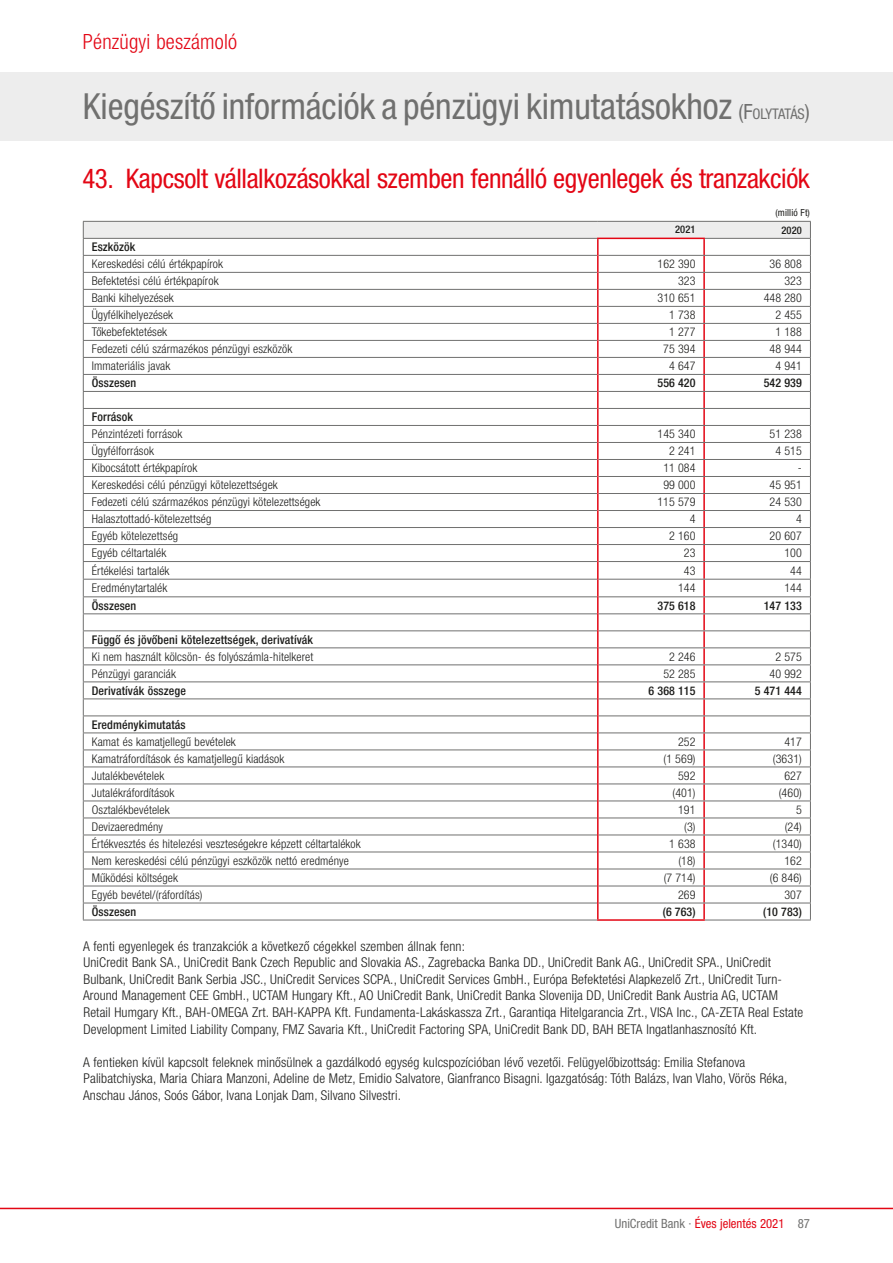
<style>
.page{position:relative;width:893px;height:1263px;background:#fff}
.page>*{position:absolute;margin:0;border:0;box-sizing:border-box;transform-origin:0 0}
.t1{font:condensed 36px "Helvetica Neue LT Pro";letter-spacing:-.005em;color:#70706f}
.t2{font:condensed 27px "Helvetica Neue LT Pro";letter-spacing:-.015em;color:#e30614}
.t3{font:300 condensed 21px "Helvetica Neue LT Pro";letter-spacing:.01em;color:#e30614}
.t4{font:300 condensed 13.5px/16.6px "Helvetica Neue LT Pro";letter-spacing:.01em;color:#1d1d1b}
.t5{font:condensed 12.75px "Helvetica Neue LT Pro";color:#70706f}
.t6{font:300 condensed 12px "Helvetica Neue LT Pro";letter-spacing:.01em;color:#1d1d1b}
.t7{font:500 condensed 12px "Helvetica Neue LT Pro";letter-spacing:.01em;color:#1d1d1b}
.t8{font:500 condensed 10.5px "Helvetica Neue LT Pro";letter-spacing:.01em;color:#1d1d1b}
.t9{font:condensed 9.75px "Helvetica Neue LT Pro";letter-spacing:.01em;color:#1d1d1b}
.s1{font-size:21px}
.s2{font-size:14.7px}
.s3{color:#e30614}
</style>
<div class="page">
<hr style="left:0;top:1208px;width:893px;height:1px;background:#e30614">
<div style="left:0;top:72px;width:893px;height:68px;background:#ededed"></div>
<hr style="left:597px;top:919px;width:108px;height:2px;background:#e30614">
<hr style="left:83px;top:920px;width:514px;height:1px;background:#70706f">
<hr style="left:705px;top:920px;width:106px;height:1px;background:#70706f">
<svg style="left:83px;top:221px;width:728px;height:699px"></svg>
<hr style="left:83px;top:238px;width:514px;height:1px;background:#70706f">
<h3 class="t3" style="left:83px;top:34px;width:156px">Pénzügyi beszámoló</h3>
<h1 class="t1" style="left:83px;top:93px;width:728px">Kiegészítő információk a pénzügyi kimutatásokhoz <span class="s1">(F</span><span class="s2">OLYTATÁS</span><span class="s1">)</span></h1>
<h2 class="t2" style="left:82px;top:169px;width:729px">43. Kapcsolt vállalkozásokkal szemben fennálló egyenlegek és tranzakciók</h2>
<p class="t9" style="left:775px;top:209px;width:36px">(millió Ft)</p>
<p class="t8" style="left:675px;top:226px;width:22px">2021</p>
<p class="t8" style="left:781px;top:226px;width:22px">2020</p>
<p class="t7" style="left:92px;top:243px;width:45px">Eszközök</p>
<p class="t6" style="left:92px;top:260px;width:133px">Kereskedési célú értékpapírok</p>
<p class="t6" style="left:657px;top:260px;width:40px">162 390</p>
<p class="t6" style="left:770px;top:260px;width:34px">36 808</p>
<p class="t6" style="left:92px;top:277px;width:128px">Befektetési célú értékpapírok</p>
<p class="t6" style="left:678px;top:277px;width:19px">323</p>
<p class="t6" style="left:784px;top:277px;width:19px">323</p>
<p class="t6" style="left:92px;top:294px;width:84px">Banki kihelyezések</p>
<p class="t6" style="left:657px;top:294px;width:40px">310 651</p>
<p class="t6" style="left:764px;top:294px;width:40px">448 280</p>
<p class="t6" style="left:92px;top:311px;width:83px">Ügyfélkihelyezések</p>
<p class="t6" style="left:669px;top:311px;width:28px">1 738</p>
<p class="t6" style="left:775px;top:311px;width:28px">2 455</p>
<p class="t6" style="left:92px;top:328px;width:77px">Tőkebefektetések</p>
<p class="t6" style="left:669px;top:328px;width:28px">1 277</p>
<p class="t6" style="left:775px;top:328px;width:28px">1 188</p>
<p class="t6" style="left:92px;top:345px;width:202px">Fedezeti célú származékos pénzügyi eszközök</p>
<p class="t6" style="left:663px;top:345px;width:34px">75 394</p>
<p class="t6" style="left:770px;top:345px;width:34px">48 944</p>
<p class="t6" style="left:92px;top:362px;width:80px">Immateriális javak</p>
<p class="t6" style="left:669px;top:362px;width:28px">4 647</p>
<p class="t6" style="left:775px;top:362px;width:28px">4 941</p>
<p class="t7" style="left:92px;top:379px;width:46px">Összesen</p>
<p class="t7" style="left:657px;top:379px;width:40px">556 420</p>
<p class="t7" style="left:764px;top:379px;width:40px">542 939</p>
<p class="t7" style="left:92px;top:413px;width:43px">Források</p>
<p class="t6" style="left:92px;top:430px;width:92px">Pénzintézeti források</p>
<p class="t6" style="left:657px;top:430px;width:40px">145 340</p>
<p class="t6" style="left:770px;top:430px;width:34px">51 238</p>
<p class="t6" style="left:92px;top:447px;width:64px">Ügyfélforrások</p>
<p class="t6" style="left:669px;top:447px;width:28px">2 241</p>
<p class="t6" style="left:775px;top:447px;width:28px">4 515</p>
<p class="t6" style="left:92px;top:464px;width:107px">Kibocsátott értékpapírok</p>
<p class="t6" style="left:663px;top:464px;width:34px">11 084</p>
<p class="t6" style="left:798px;top:464px;width:5px">-</p>
<p class="t6" style="left:92px;top:481px;width:187px">Kereskedési célú pénzügyi kötelezettségek</p>
<p class="t6" style="left:663px;top:481px;width:34px">99 000</p>
<p class="t6" style="left:770px;top:481px;width:34px">45 951</p>
<p class="t6" style="left:92px;top:498px;width:230px">Fedezeti célú származékos pénzügyi kötelezettségek</p>
<p class="t6" style="left:657px;top:498px;width:40px">115 579</p>
<p class="t6" style="left:770px;top:498px;width:34px">24 530</p>
<p class="t6" style="left:92px;top:515px;width:121px">Halasztottadó-kötelezettség</p>
<p class="t6" style="left:690px;top:515px;width:7px">4</p>
<p class="t6" style="left:796px;top:515px;width:7px">4</p>
<p class="t6" style="left:92px;top:532px;width:88px">Egyéb kötelezettség</p>
<p class="t6" style="left:669px;top:532px;width:28px">2 160</p>
<p class="t6" style="left:770px;top:532px;width:34px">20 607</p>
<p class="t6" style="left:92px;top:549px;width:76px">Egyéb céltartalék</p>
<p class="t6" style="left:684px;top:549px;width:13px">23</p>
<p class="t6" style="left:784px;top:549px;width:19px">100</p>
<p class="t6" style="left:92px;top:566px;width:79px">Értékelési tartalék</p>
<p class="t6" style="left:684px;top:566px;width:13px">43</p>
<p class="t6" style="left:790px;top:566px;width:13px">44</p>
<p class="t6" style="left:92px;top:584px;width:77px">Eredménytartalék</p>
<p class="t6" style="left:678px;top:584px;width:19px">144</p>
<p class="t6" style="left:784px;top:584px;width:19px">144</p>
<p class="t7" style="left:92px;top:601px;width:46px">Összesen</p>
<p class="t7" style="left:657px;top:601px;width:40px">375 618</p>
<p class="t7" style="left:764px;top:601px;width:40px">147 133</p>
<p class="t7" style="left:92px;top:635px;width:223px">Függő és jövőbeni kötelezettségek, derivatívák</p>
<p class="t6" style="left:92px;top:652px;width:223px">Ki nem használt kölcsön- és folyószámla-hitelkeret</p>
<p class="t6" style="left:669px;top:652px;width:28px">2 246</p>
<p class="t6" style="left:775px;top:652px;width:28px">2 575</p>
<p class="t6" style="left:92px;top:669px;width:86px">Pénzügyi garanciák</p>
<p class="t6" style="left:663px;top:669px;width:34px">52 285</p>
<p class="t6" style="left:770px;top:669px;width:34px">40 992</p>
<p class="t7" style="left:92px;top:686px;width:96px">Derivatívák összege</p>
<p class="t7" style="left:649px;top:686px;width:49px">6 368 115</p>
<p class="t7" style="left:755px;top:686px;width:49px">5 471 444</p>
<p class="t7" style="left:92px;top:720px;width:95px">Eredménykimutatás</p>
<p class="t6" style="left:92px;top:737px;width:146px">Kamat és kamatjellegű bevételek</p>
<p class="t6" style="left:678px;top:737px;width:19px">252</p>
<p class="t6" style="left:784px;top:737px;width:19px">417</p>
<p class="t6" style="left:92px;top:754px;width:194px">Kamatráfordítások és kamatjellegű kiadások</p>
<p class="t6" style="left:664px;top:754px;width:33px">(1 569)</p>
<p class="t6" style="left:773px;top:754px;width:30px">(3631)</p>
<p class="t6" style="left:92px;top:771px;width:74px">Jutalékbevételek</p>
<p class="t6" style="left:678px;top:771px;width:19px">592</p>
<p class="t6" style="left:784px;top:771px;width:19px">627</p>
<p class="t6" style="left:92px;top:788px;width:84px">Jutalékráfordítások</p>
<p class="t6" style="left:672px;top:788px;width:25px">(401)</p>
<p class="t6" style="left:779px;top:788px;width:25px">(460)</p>
<p class="t6" style="left:92px;top:805px;width:79px">Osztalékbevételek</p>
<p class="t6" style="left:678px;top:805px;width:19px">191</p>
<p class="t6" style="left:796px;top:805px;width:7px">5</p>
<p class="t6" style="left:92px;top:822px;width:73px">Devizaeredmény</p>
<p class="t6" style="left:684px;top:822px;width:13px">(3)</p>
<p class="t6" style="left:785px;top:822px;width:19px">(24)</p>
<p class="t6" style="left:92px;top:839px;width:270px">Értékvesztés és hitelezési veszteségekre képzett céltartalékok</p>
<p class="t6" style="left:669px;top:839px;width:28px">1 638</p>
<p class="t6" style="left:773px;top:839px;width:30px">(1340)</p>
<p class="t6" style="left:92px;top:856px;width:259px">Nem kereskedési célú pénzügyi eszközök nettó eredménye</p>
<p class="t6" style="left:678px;top:856px;width:19px">(18)</p>
<p class="t6" style="left:784px;top:856px;width:19px">162</p>
<p class="t6" style="left:92px;top:873px;width:88px">Működési költségek</p>
<p class="t6" style="left:664px;top:873px;width:33px">(7 714)</p>
<p class="t6" style="left:770px;top:873px;width:33px">(6 846)</p>
<p class="t6" style="left:92px;top:890px;width:112px">Egyéb bevétel/(ráfordítás)</p>
<p class="t6" style="left:678px;top:890px;width:19px">269</p>
<p class="t6" style="left:784px;top:890px;width:19px">307</p>
<p class="t7" style="left:92px;top:907px;width:46px">Összesen</p>
<p class="t7" style="left:663px;top:907px;width:34px">(6 763)</p>
<p class="t7" style="left:763px;top:907px;width:40px">(10 783)</p>
<p class="t4" style="left:83px;top:939px;width:722px">A fenti egyenlegek és tranzakciók a következő cégekkel szemben állnak fenn:<br>UniCredit Bank SA., UniCredit Bank Czech Republic and Slovakia AS., Zagrebacka Banka DD., UniCredit Bank AG., UniCredit SPA., UniCredit Bulbank, UniCredit Bank Serbia JSC., UniCredit Services SCPA., UniCredit Services GmbH., Európa Befektetési Alapkezelő Zrt., UniCredit Turn-Around Management CEE GmbH., UCTAM Hungary Kft., AO UniCredit Bank, UniCredit Banka Slovenija DD, UniCredit Bank Austria AG, UCTAM Retail Humgary Kft., BAH-OMEGA Zrt. BAH-KAPPA Kft. Fundamenta-Lakáskassza Zrt., Garantiqa Hitelgarancia Zrt., VISA Inc., CA-ZETA Real Estate Development Limited Liability Company, FMZ Savaria Kft., UniCredit Factoring SPA, UniCredit Bank DD, BAH BETA Ingatlanhasznosító Kft.</p>
<p class="t4" style="left:83px;top:1055px;width:706px">A fentieken kívül kapcsolt feleknek minősülnek a gazdálkodó egység kulcspozícióban lévő vezetői. Felügyelőbizottság: Emilia Stefanova<br>Palibatchiyska, Maria Chiara Manzoni, Adeline de Metz, Emidio Salvatore, Gianfranco Bisagni. Igazgatóság: Tóth Balázs, Ivan Vlaho, Vörös Réka,<br>Anschau János, Soós Gábor, Ivana Lonjak Dam, Silvano Silvestri.</p>
<p class="t5" style="left:615px;top:1219px;width:197px">UniCredit Bank · <span class="s3">Éves jelentés 2021</span> 87</p>
</div>
